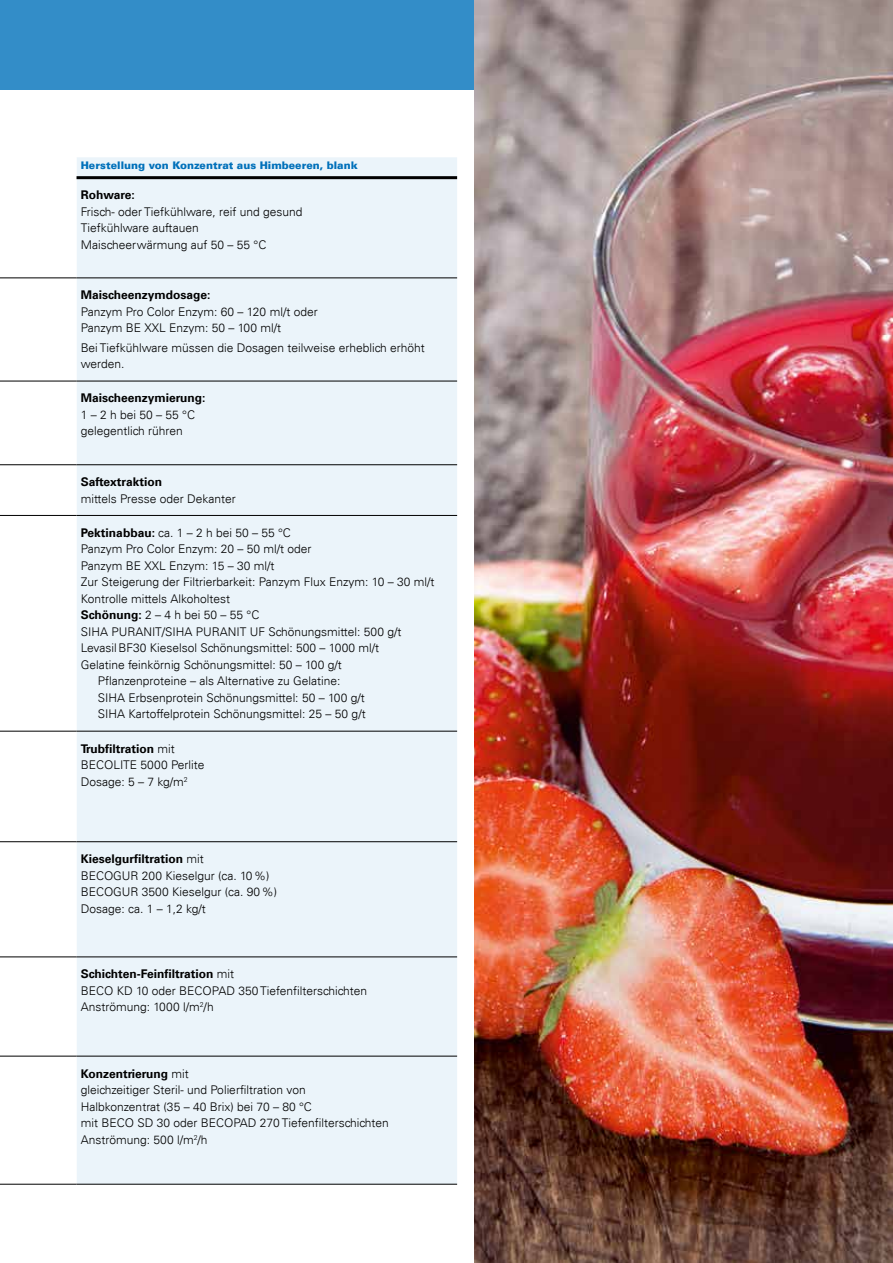
<style>
.page{position:relative;width:893px;height:1263px;background:#fff}
.page>*{position:absolute;margin:0;border:0;box-sizing:border-box;transform-origin:0 0}
.t1{font:300 12px/16.5px "Univers LT";color:#000}
.t2{font:700 12px "Univers LT";color:#000}
.t3{font:900 10.5px "Univers LT";color:#0070ba}
.s1{font-weight:700}
</style>
<div class="page">
<div style="left:0;top:0;width:893px;height:89px;background:#338dc8"></div>
<img style="left:474px;top:0;width:419px;height:1263px">
<div style="left:77px;top:157px;width:380px;height:1027px;background:#ebf4fa"></div>
<svg style="left:0;top:176px;width:77px;height:1008px"></svg>
<hr style="left:77px;top:176px;width:380px;height:3px;background:#000">
<hr style="left:0;top:277px;width:77px;height:1px;background:#000">
<hr style="left:77px;top:277px;width:380px;height:1px;background:#000">
<hr style="left:0;top:381px;width:77px;height:1px;background:#000">
<hr style="left:77px;top:381px;width:380px;height:1px;background:#000">
<hr style="left:0;top:464px;width:77px;height:1px;background:#000">
<hr style="left:77px;top:464px;width:380px;height:1px;background:#000">
<hr style="left:0;top:515px;width:77px;height:1px;background:#000">
<hr style="left:77px;top:515px;width:380px;height:1px;background:#000">
<hr style="left:0;top:731px;width:77px;height:1px;background:#000">
<hr style="left:77px;top:731px;width:380px;height:1px;background:#000">
<hr style="left:0;top:841px;width:77px;height:1px;background:#000">
<hr style="left:77px;top:841px;width:380px;height:1px;background:#000">
<hr style="left:0;top:956px;width:77px;height:1px;background:#000">
<hr style="left:77px;top:956px;width:380px;height:1px;background:#000">
<hr style="left:0;top:1056px;width:77px;height:1px;background:#000">
<hr style="left:77px;top:1056px;width:380px;height:1px;background:#000">
<hr style="left:0;top:1184px;width:77px;height:1px;background:#000">
<hr style="left:77px;top:1184px;width:380px;height:1px;background:#000">
<p class="t3" style="left:81px;top:159px;width:278px">Herstellung von Konzentrat aus Himbeeren, blank</p>
<p class="t2" style="left:81px;top:188px;width:56px">Rohware:</p>
<p class="t1" style="left:81px;top:203px;width:223px">Frisch- oder Tiefkühlware, reif und gesund<br>Tiefkühlware auftauen<br>Maischeerwärmung auf 50 – 55 °C</p>
<p class="t2" style="left:81px;top:288px;width:131px">Maischeenzymdosage:</p>
<p class="t1" style="left:81px;top:303px;width:238px">Panzym Pro Color Enzym: 60 – 120 ml/t oder<br>Panzym BE XXL Enzym: 50 – 100 ml/t</p>
<p class="t1" style="left:81px;top:339px;width:346px">Bei Tiefkühlware müssen die Dosagen teilweise erheblich erhöht werden.</p>
<p class="t2" style="left:81px;top:391px;width:126px">Maischeenzymierung:</p>
<p class="t1" style="left:81px;top:406px;width:116px">1 – 2 h bei 50 – 55 °C gelegentlich rühren</p>
<p class="t2" style="left:81px;top:475px;width:83px">Saftextraktion</p>
<p class="t1" style="left:81px;top:490px;width:157px">mittels Presse oder Dekanter</p>
<p class="t1" style="left:81px;top:524px;width:212px"><span class="s1">Pektinabbau:</span> ca. 1 – 2 h bei 50 – 55 °C</p>
<p class="t1" style="left:81px;top:541px;width:232px">Panzym Pro Color Enzym: 20 – 50 ml/t oder</p>
<p class="t1" style="left:81px;top:557px;width:195px">Panzym BE XXL Enzym: 15 – 30 ml/t</p>
<p class="t1" style="left:81px;top:574px;width:355px">Zur Steigerung der Filtrierbarkeit: Panzym Flux Enzym: 10 – 30 ml/t</p>
<p class="t1" style="left:81px;top:590px;width:151px">Kontrolle mittels Alkoholtest</p>
<p class="t1" style="left:81px;top:607px;width:180px"><span class="s1">Schönung:</span> 2 – 4 h bei 50 – 55 °C</p>
<p class="t1" style="left:81px;top:623px;width:322px">SIHA PURANIT/SIHA PURANIT UF Schönungsmittel: 500 g/t</p>
<p class="t1" style="left:81px;top:640px;width:300px">LevasilBF30 Kieselsol Schönungsmittel: 500 – 1000 ml/t</p>
<p class="t1" style="left:81px;top:656px;width:263px">Gelatine feinkörnig Schönungsmittel: 50 – 100 g/t</p>
<p class="t1" style="left:98px;top:673px;width:244px">Pflanzenproteine – als Alternative zu Gelatine:</p>
<p class="t1" style="left:98px;top:689px;width:268px">SIHA Erbsenprotein Schönungsmittel: 50 – 100 g/t</p>
<p class="t1" style="left:98px;top:706px;width:269px">SIHA Kartoffelprotein Schönungsmittel: 25 – 50 g/t</p>
<p class="t1" style="left:81px;top:740px;width:125px"><span class="s1">Trubfiltration</span> mit<br>BECOLITE 5000 Perlite<br>Dosage: 5 – 7 kg/m<sup>2</sup></p>
<p class="t1" style="left:81px;top:851px;width:198px"><span class="s1">Kieselgurfiltration</span> mit<br>BECOGUR 200 Kieselgur (ca. 10%)<br>BECOGUR 3500 Kieselgur (ca. 90%)<br>Dosage: ca. 1 – 1,2 kg/t</p>
<p class="t1" style="left:81px;top:966px;width:288px"><span class="s1">Schichten-Feinfiltration</span> mit<br>BECO KD 10 oder BECOPAD 350 Tiefenfilterschichten<br>Anströmung: 1000 l/m<sup>2</sup>/h</p>
<p class="t1" style="left:81px;top:1065px;width:310px"><span class="s1">Konzentrierung</span> mit<br>gleichzeitiger Steril- und Polierfiltration von<br>Halbkonzentrat (35 – 40 Brix) bei 70 – 80 °C<br>mit BECO SD 30 oder BECOPAD 270 Tiefenfilterschichten Anströmung: 500 l/m<sup>2</sup>/h</p>
</div>
